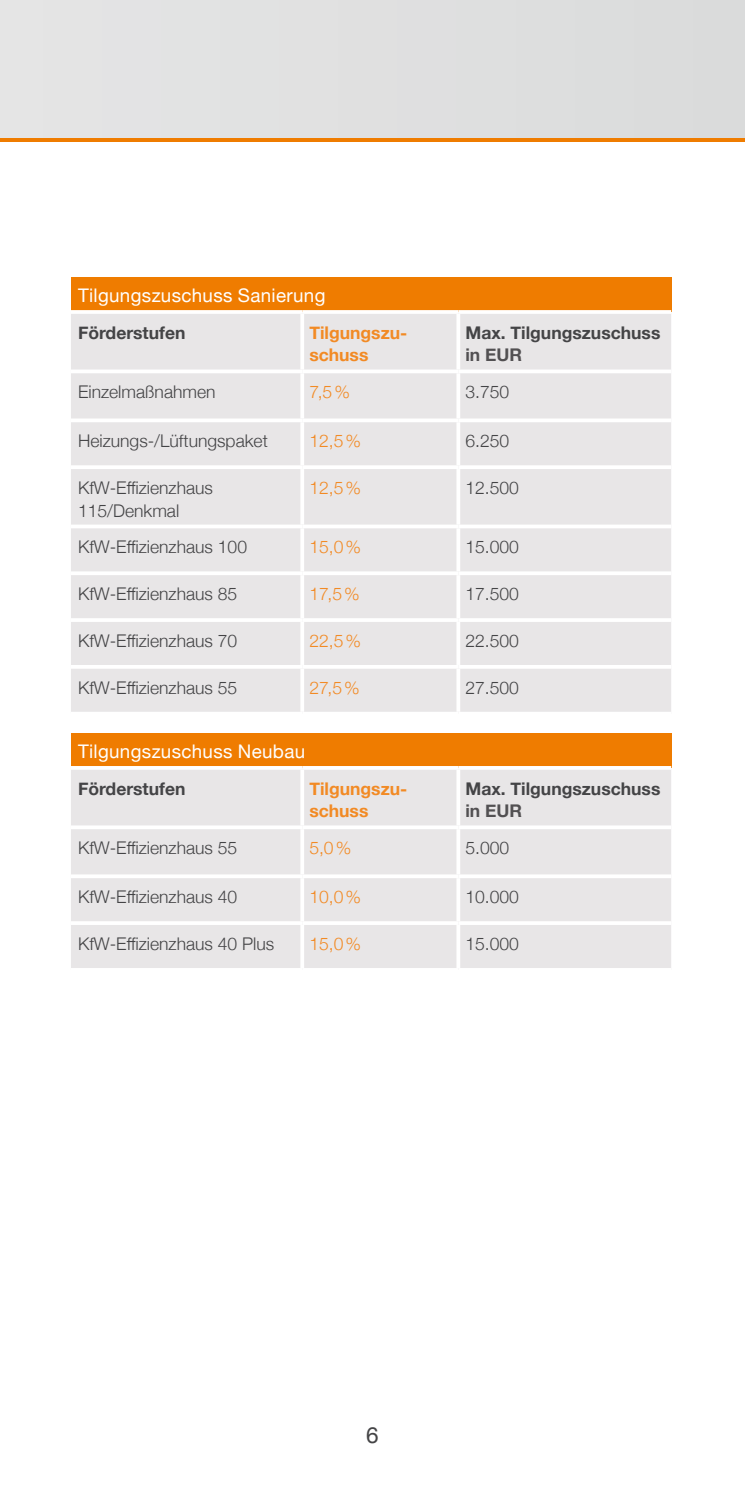
<style>
.page{position:relative;width:745px;height:1489px;background:#fff}
.page>*{position:absolute;margin:0;border:0;box-sizing:border-box;transform-origin:0 0}
.t1{font:22.5px "Helvetica Neue";color:#444446}
.t2{font:18.75px "Helvetica Neue";letter-spacing:.02em;color:#fff}
.t3{font:300 17.5px/22.5px "Helvetica Neue";color:#444446}
.t4{font:700 17.5px "Helvetica Neue";color:#444446}
.t5{font:300 17.5px "Helvetica Neue";color:#f28a24}
.t6{font:700 17.5px/22.5px "Helvetica Neue";color:#f28a24}
.t7{font:700 17.5px "Helvetica Neue";color:#525052}
</style>
<div class="page">
<div style="left:0;top:0;width:744px;height:138px;background:#e0e0e0"></div>
<hr style="left:0;top:138px;width:744px;height:4px;background:#ef7c00">
<div style="left:71px;top:278px;width:599px;height:34px;background:#ef7c00"></div>
<div style="left:71px;top:314px;width:599px;height:397px;background:#e8e6e7"></div>
<svg style="left:71px;top:310px;width:231px;height:2px"></svg>
<svg style="left:302px;top:310px;width:156px;height:2px"></svg>
<hr style="left:300px;top:314px;width:4px;height:55px;background:#fff">
<svg style="left:458px;top:310px;width:212px;height:2px"></svg>
<hr style="left:456px;top:314px;width:4px;height:55px;background:#fff">
<svg style="left:71px;top:369px;width:231px;height:4px"></svg>
<svg style="left:302px;top:369px;width:156px;height:4px"></svg>
<hr style="left:300px;top:373px;width:4px;height:45px;background:#fff">
<svg style="left:458px;top:369px;width:212px;height:4px"></svg>
<hr style="left:456px;top:373px;width:4px;height:45px;background:#fff">
<svg style="left:71px;top:418px;width:231px;height:4px"></svg>
<svg style="left:302px;top:418px;width:156px;height:4px"></svg>
<hr style="left:300px;top:422px;width:4px;height:43px;background:#fff">
<svg style="left:458px;top:418px;width:212px;height:4px"></svg>
<hr style="left:456px;top:422px;width:4px;height:43px;background:#fff">
<hr style="left:71px;top:465px;width:231px;height:4px;background:#fff">
<hr style="left:302px;top:465px;width:156px;height:4px;background:#fff">
<hr style="left:300px;top:469px;width:4px;height:55px;background:#fff">
<hr style="left:458px;top:465px;width:212px;height:4px;background:#fff">
<hr style="left:456px;top:469px;width:4px;height:55px;background:#fff">
<svg style="left:71px;top:524px;width:231px;height:4px"></svg>
<svg style="left:302px;top:524px;width:156px;height:4px"></svg>
<hr style="left:300px;top:528px;width:4px;height:43px;background:#fff">
<svg style="left:458px;top:524px;width:212px;height:4px"></svg>
<hr style="left:456px;top:528px;width:4px;height:43px;background:#fff">
<hr style="left:71px;top:571px;width:231px;height:4px;background:#fff">
<hr style="left:302px;top:571px;width:156px;height:4px;background:#fff">
<hr style="left:300px;top:575px;width:4px;height:43px;background:#fff">
<hr style="left:458px;top:571px;width:212px;height:4px;background:#fff">
<hr style="left:456px;top:575px;width:4px;height:43px;background:#fff">
<hr style="left:71px;top:618px;width:231px;height:4px;background:#fff">
<hr style="left:302px;top:618px;width:156px;height:4px;background:#fff">
<hr style="left:300px;top:622px;width:4px;height:43px;background:#fff">
<hr style="left:458px;top:618px;width:212px;height:4px;background:#fff">
<hr style="left:456px;top:622px;width:4px;height:43px;background:#fff">
<hr style="left:71px;top:665px;width:231px;height:3px;background:#fff">
<hr style="left:302px;top:665px;width:156px;height:3px;background:#fff">
<hr style="left:300px;top:668px;width:4px;height:43px;background:#fff">
<hr style="left:458px;top:665px;width:212px;height:3px;background:#fff">
<hr style="left:456px;top:668px;width:4px;height:43px;background:#fff">
<svg style="left:71px;top:711px;width:230px;height:1px"></svg>
<svg style="left:304px;top:711px;width:153px;height:1px"></svg>
<svg style="left:460px;top:711px;width:210px;height:1px"></svg>
<div style="left:71px;top:733px;width:599px;height:34px;background:#ef7c00"></div>
<div style="left:71px;top:770px;width:599px;height:197px;background:#e8e6e7"></div>
<hr style="left:71px;top:766px;width:231px;height:3px;background:#fff">
<hr style="left:302px;top:766px;width:156px;height:3px;background:#fff">
<hr style="left:300px;top:769px;width:4px;height:56px;background:#fff">
<hr style="left:458px;top:766px;width:212px;height:3px;background:#fff">
<hr style="left:456px;top:769px;width:4px;height:56px;background:#fff">
<hr style="left:71px;top:825px;width:231px;height:4px;background:#fff">
<hr style="left:302px;top:825px;width:156px;height:4px;background:#fff">
<hr style="left:300px;top:829px;width:4px;height:45px;background:#fff">
<hr style="left:458px;top:825px;width:212px;height:4px;background:#fff">
<hr style="left:456px;top:829px;width:4px;height:45px;background:#fff">
<hr style="left:71px;top:874px;width:231px;height:4px;background:#fff">
<hr style="left:302px;top:874px;width:156px;height:4px;background:#fff">
<hr style="left:300px;top:878px;width:4px;height:43px;background:#fff">
<hr style="left:458px;top:874px;width:212px;height:4px;background:#fff">
<hr style="left:456px;top:878px;width:4px;height:43px;background:#fff">
<hr style="left:71px;top:921px;width:231px;height:3px;background:#fff">
<hr style="left:302px;top:921px;width:156px;height:3px;background:#fff">
<hr style="left:300px;top:924px;width:4px;height:43px;background:#fff">
<hr style="left:458px;top:921px;width:212px;height:3px;background:#fff">
<hr style="left:456px;top:924px;width:4px;height:43px;background:#fff">
<svg style="left:71px;top:967px;width:229px;height:1px"></svg>
<svg style="left:304px;top:967px;width:153px;height:1px"></svg>
<svg style="left:460px;top:967px;width:210px;height:1px"></svg>
<p class="t2" style="left:78px;top:282px;width:249px">Tilgungszuschuss Sanierung</p>
<p class="t4" style="left:78px;top:319px;width:109px">Förderstufen</p>
<p class="t6" style="left:309px;top:322px;width:99px">Tilgungszu&shy;schuss</p>
<p class="t4" style="left:465px;top:319px;width:196px">Max. Tilgungszuschuss</p>
<p class="t7" style="left:465px;top:341px;width:58px">in EUR</p>
<p class="t3" style="left:78px;top:380px;width:139px">Einzelmaßnahmen</p>
<p class="t5" style="left:309px;top:378px;width:42px">7,5%</p>
<p class="t3" style="left:465px;top:380px;width:45px">3.750</p>
<p class="t3" style="left:78px;top:429px;width:191px">Heizungs-/Lüftungspaket</p>
<p class="t5" style="left:309px;top:427px;width:53px">12,5%</p>
<p class="t3" style="left:465px;top:429px;width:45px">6.250</p>
<p class="t3" style="left:78px;top:475px;width:136px">KfW-Effizienzhaus<br>115/Denkmal</p>
<p class="t5" style="left:309px;top:473px;width:53px">12,5%</p>
<p class="t3" style="left:465px;top:475px;width:55px">12.500</p>
<p class="t3" style="left:78px;top:535px;width:170px">KfW-Effizienzhaus 100</p>
<p class="t5" style="left:309px;top:533px;width:53px">15,0%</p>
<p class="t3" style="left:465px;top:535px;width:55px">15.000</p>
<p class="t3" style="left:78px;top:581px;width:161px">KfW-Effizienzhaus 85</p>
<p class="t5" style="left:309px;top:579px;width:52px">17,5%</p>
<p class="t3" style="left:465px;top:581px;width:55px">17.500</p>
<p class="t3" style="left:78px;top:628px;width:161px">KfW-Effizienzhaus 70</p>
<p class="t5" style="left:309px;top:626px;width:53px">22,5%</p>
<p class="t3" style="left:465px;top:628px;width:55px">22.500</p>
<p class="t3" style="left:78px;top:675px;width:161px">KfW-Effizienzhaus 55</p>
<p class="t5" style="left:309px;top:673px;width:52px">27,5%</p>
<p class="t3" style="left:465px;top:675px;width:55px">27.500</p>
<p class="t2" style="left:78px;top:737px;width:228px">Tilgungszuschuss Neubau</p>
<p class="t4" style="left:78px;top:774px;width:109px">Förderstufen</p>
<p class="t6" style="left:309px;top:777px;width:99px">Tilgungszu&shy;schuss</p>
<p class="t4" style="left:465px;top:774px;width:196px">Max. Tilgungszuschuss</p>
<p class="t7" style="left:465px;top:797px;width:58px">in EUR</p>
<p class="t3" style="left:78px;top:835px;width:161px">KfW-Effizienzhaus 55</p>
<p class="t5" style="left:309px;top:833px;width:44px">5,0%</p>
<p class="t3" style="left:465px;top:835px;width:45px">5.000</p>
<p class="t3" style="left:78px;top:884px;width:161px">KfW-Effizienzhaus 40</p>
<p class="t5" style="left:309px;top:882px;width:53px">10,0%</p>
<p class="t3" style="left:465px;top:884px;width:55px">10.000</p>
<p class="t3" style="left:78px;top:931px;width:198px">KfW-Effizienzhaus 40 Plus</p>
<p class="t5" style="left:309px;top:929px;width:53px">15,0%</p>
<p class="t3" style="left:465px;top:931px;width:55px">15.000</p>
<p class="t1" style="left:366px;top:1418px;width:14px">6</p>
</div>
